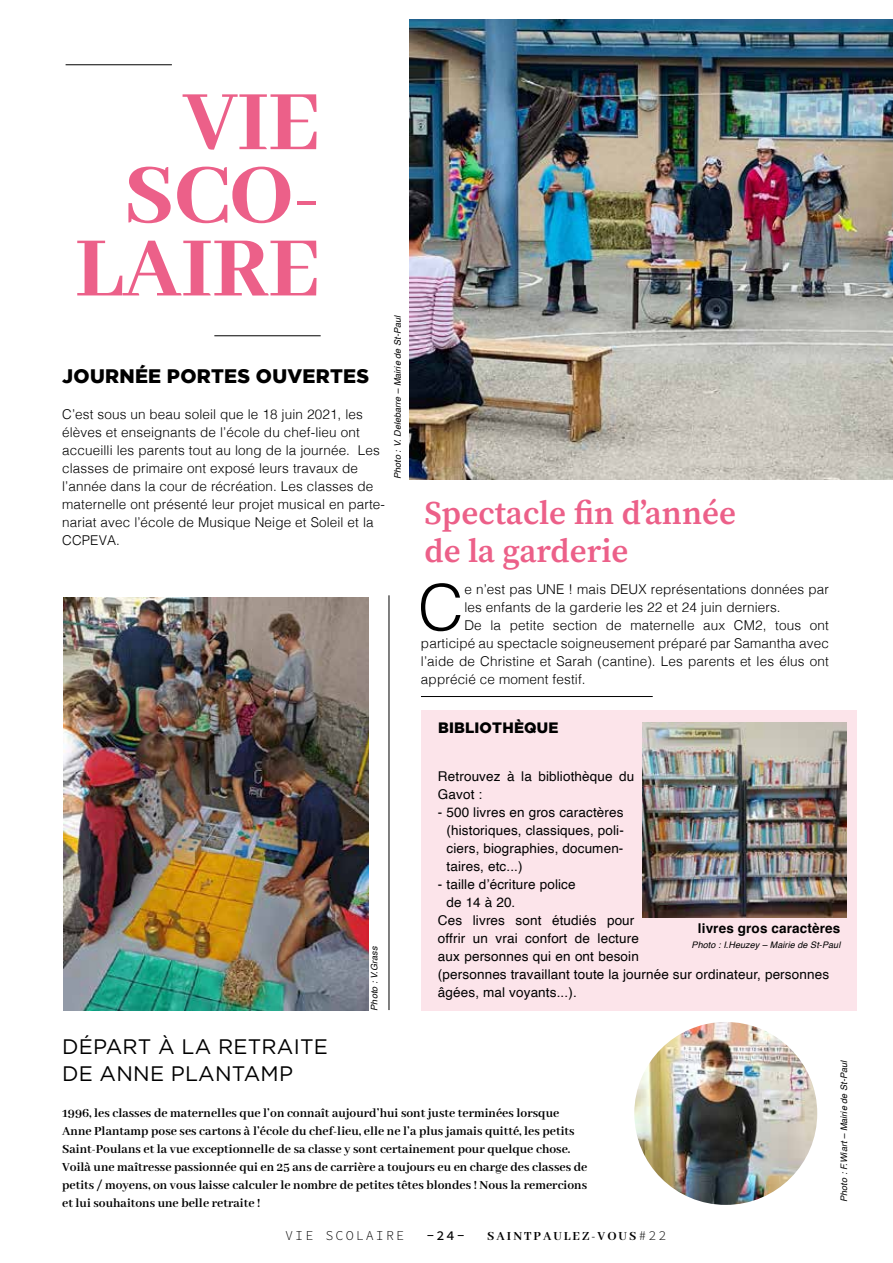
<style>
.page{position:relative;width:893px;height:1263px;background:#fff}
.page>*{position:absolute;margin:0;border:0;box-sizing:border-box;transform-origin:0 0}
.t1{font:800 93.6px/73.2px "Abhaya Libre";color:#ec6089;text-align:right}
.t2{font:300 63.45px "Helvetica";color:#000}
.t3{font:600 33px/37.5px "Source Serif Pro";color:#ec6089}
.t4{font:21px/27px "Gotham HTF";letter-spacing:.01em;color:#000}
.t5{font:900 19.5px "Gotham";letter-spacing:.015em;color:#000}
.t6{font:900 15px "Gotham";letter-spacing:.015em;color:#000}
.t7{font:300 13.5px/18px "Helvetica";letter-spacing:.01em;color:#000}
.t8{font:700 13.5px/18px "Abhaya Libre";color:#000}
.t9{font:13.5px/18px "Helvetica";letter-spacing:.01em;color:#000}
.t10{font:700 13.5px "Helvetica";letter-spacing:.01em;color:#000}
.t11{font:700 13.5px "Abhaya Libre";letter-spacing:.15em;color:#000}
.t12{font:13.5px "Source Code Variable";letter-spacing:.145em;color:#000}
.t13{font:italic 9px "Helvetica";letter-spacing:.01em;color:#000}
.s1{font-family:"Source Code Variable";font-weight:400}
</style>
<div class="page">
<div style="left:421px;top:710px;width:436px;height:301px;background:#fce4ea"></div>
<hr style="left:66px;top:64px;width:106px;height:1px;background:#000">
<hr style="left:214px;top:335px;width:107px;height:1px;background:#000">
<hr style="left:389px;top:595px;width:1px;height:415px;background:#000">
<img style="left:64px;top:598px;width:305px;height:412px">
<img style="left:409px;top:19px;width:484px;height:460px">
<img style="left:634px;top:1022px;width:183px;height:183px;border-radius:91px">
<img style="left:643px;top:722px;width:204px;height:195px">
<hr style="left:421px;top:696px;width:232px;height:1px;background:#000">
<h1 class="t1" style="left:75px;top:89px;width:247px">VIE<br>SCO-<br>LAIRE</h1>
<h3 class="t5" style="left:62px;top:364px;width:308px">JOURNÉE PORTES OUVERTES</h3>
<p class="t7" style="left:62px;top:404px;width:324px">C’est sous un beau soleil que le 18 juin 2021, les élèves et enseignants de l’école du chef-lieu ont accueilli les parents tout au long de la journée. Les classes de primaire ont exposé leurs travaux de l’année dans la cour de récréation. Les classes de maternelle ont présenté leur projet musical en parte&shy;nariat avec l’école de Musique Neige et Soleil et la CCPEVA.</p>
<p class="t13" style="left:391px;top:479px;width:166px;rotate:-90deg">Photo : V. Delebarre – Mairie de St-Paul</p>
<p class="t13" style="left:367px;top:1011px;width:66px;rotate:-90deg">Photo : V.Grass</p>
<h3 class="t3" style="left:424px;top:494px;width:313px">Spectacle fin d’année de la garderie</h3>
<h2 class="t2" style="left:418px;top:553px;width:47px">C</h2>
<p class="t7" style="left:464px;top:579px;width:366px">e n’est pas UNE ! mais DEUX représentations données par</p>
<p class="t7" style="left:464px;top:597px;width:318px">les enfants de la garderie les 22 et 24 juin derniers.</p>
<p class="t7" style="left:464px;top:615px;width:366px">De la petite section de maternelle aux CM2, tous ont</p>
<p class="t7" style="left:421px;top:633px;width:409px">participé au spectacle soigneusement préparé par Samantha avec</p>
<p class="t7" style="left:421px;top:651px;width:409px">l’aide de Christine et Sarah (cantine). Les parents et les élus ont</p>
<p class="t7" style="left:421px;top:669px;width:166px">apprécié ce moment festif.</p>
<p class="t6" style="left:438px;top:719px;width:122px">BIBLIOTHÈQUE</p>
<p class="t9" style="left:438px;top:768px;width:198px">Retrouvez à la bibliothèque du<br>Gavot :</p>
<p class="t9" style="left:446px;top:804px;width:179px;text-align:justify;text-indent:-9px">- 500 livres en gros caractères (historiques, classiques, poli&shy;ciers, biographies, documen&shy;taires, etc...)</p>
<p class="t9" style="left:438px;top:876px;width:139px">- taille d’écriture police</p>
<p class="t9" style="left:446px;top:894px;width:70px">de 14 à 20.</p>
<p class="t9" style="left:438px;top:912px;width:198px">Ces livres sont étudiés pour</p>
<p class="t9" style="left:438px;top:930px;width:202px">offrir un vrai confort de lecture</p>
<p class="t9" style="left:438px;top:948px;width:202px">aux personnes qui en ont besoin</p>
<p class="t9" style="left:438px;top:966px;width:393px">(personnes travaillant toute la journée sur ordinateur, personnes</p>
<p class="t9" style="left:438px;top:984px;width:140px">âgées, mal voyants...).</p>
<p class="t10" style="left:698px;top:917px;width:144px">livres gros caractères</p>
<p class="t13" style="left:692px;top:937px;width:150px">Photo : I.Heuzey – Mairie de St-Paul</p>
<h3 class="t4" style="left:62px;top:1032px;width:267px">DÉPART À LA RETRAITE<br>DE ANNE PLANTAMP</h3>
<p class="t8" style="left:62px;top:1104px;width:527px">1996, les classes de maternelles que l’on connaît aujourd’hui sont juste terminées lorsque Anne Plantamp pose ses cartons à l’école du chef-lieu, elle ne l’a plus jamais quitté, les petits Saint-Poulans et la vue exceptionnelle de sa classe y sont certainement pour quelque chose.<br>Voilà une maîtresse passionnée qui en 25 ans de carrière a toujours eu en charge des classes de petits / moyens, on vous laisse calculer le nombre de petites têtes blondes ! Nous la remercions et lui souhaitons une belle retraite !</p>
<p class="t12" style="left:285px;top:1226px;width:121px">VIE SCOLAIRE</p>
<p class="t12" style="left:426px;top:1226px;width:40px">-24-</p>
<p class="t11" style="left:487px;top:1229px;width:181px">SAINTPAULEZ-VOUS<span class="s1">#22</span></p>
<p class="t13" style="left:837px;top:1202px;width:143px;rotate:-90deg">Photo : F.Wiart – Mairie de St-Paul</p>
</div>
